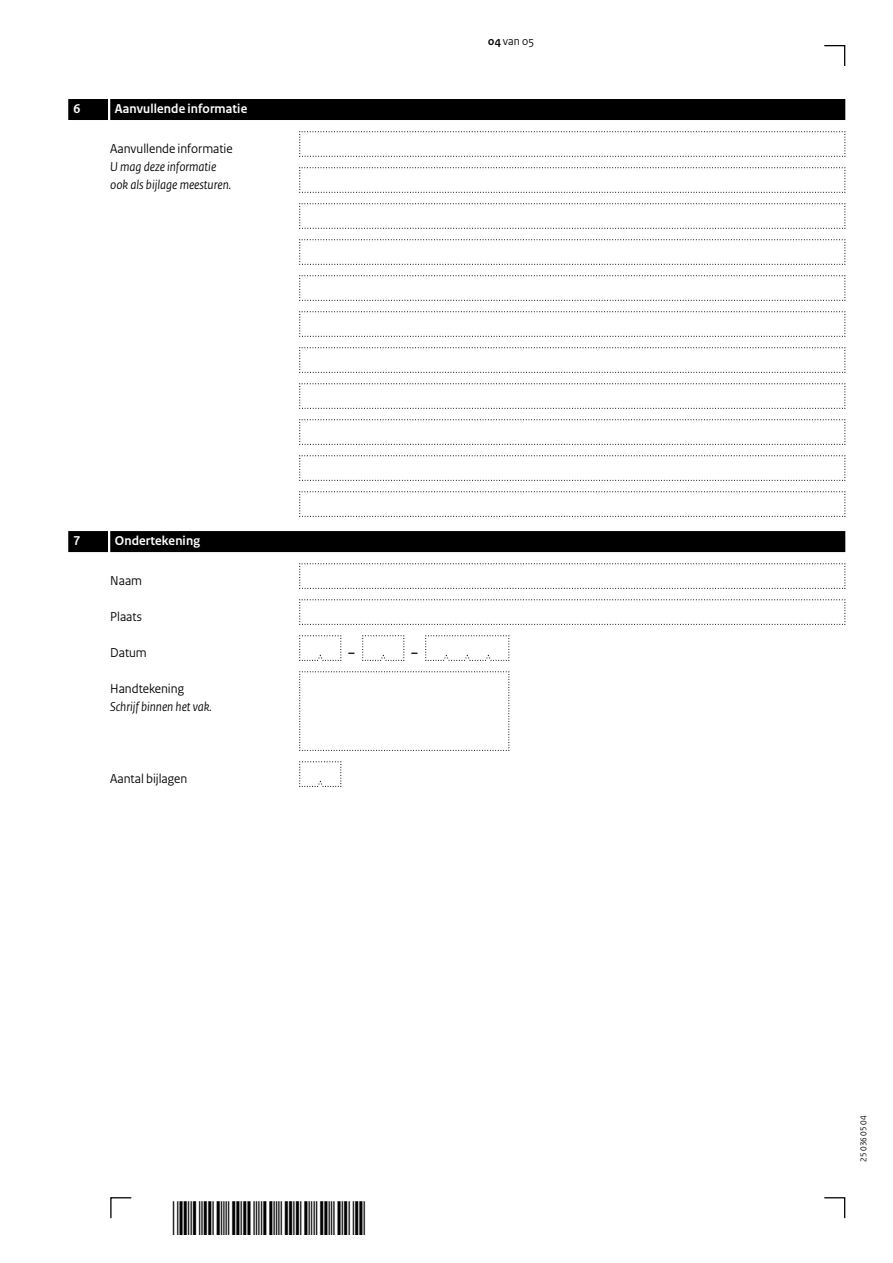
<style>
.page{position:relative;width:893px;height:1263px;background:#fff}
.page>*{position:absolute;margin:0;border:0;box-sizing:border-box;transform-origin:0 0}
.Vraag{font:italic 13.5px/18px "Rijksoverheid Sans Heading";color:#000}
.KOP_A_Nummer{font:700 13.5px "Rijksoverheid Sans Heading";letter-spacing:.01em;color:#fff}
.Vraag-2{font:13.5px "Rijksoverheid Sans Heading";color:#000}
.Vraag_Nummer{font:13.5px "Rijksoverheid Sans Heading";color:#000}
.t1{font:12px "Rijksoverheid Sans Heading";color:#000}
.t2{font:9px "Rijksoverheid Sans Heading";color:#000}
.s1{font-style:normal}
.s2{font-weight:700}
</style>
<div class="page">
<svg style="left:824px;top:45px;width:22px;height:21px"></svg>
<svg style="left:824px;top:1197px;width:22px;height:22px"></svg>
<svg style="left:110px;top:1197px;width:22px;height:22px"></svg>
<svg style="left:299px;top:131px;width:547px;height:26px"></svg>
<svg style="left:299px;top:167px;width:547px;height:26px"></svg>
<svg style="left:299px;top:203px;width:547px;height:26px"></svg>
<svg style="left:299px;top:239px;width:547px;height:26px"></svg>
<svg style="left:299px;top:275px;width:547px;height:26px"></svg>
<svg style="left:299px;top:311px;width:547px;height:26px"></svg>
<svg style="left:299px;top:347px;width:547px;height:26px"></svg>
<svg style="left:299px;top:383px;width:547px;height:26px"></svg>
<svg style="left:299px;top:419px;width:547px;height:26px"></svg>
<svg style="left:299px;top:455px;width:547px;height:26px"></svg>
<svg style="left:299px;top:491px;width:547px;height:26px"></svg>
<svg style="left:299px;top:563px;width:547px;height:26px"></svg>
<svg style="left:299px;top:599px;width:547px;height:26px"></svg>
<svg style="left:299px;top:635px;width:43px;height:26px"></svg>
<svg style="left:362px;top:635px;width:43px;height:26px"></svg>
<svg style="left:425px;top:635px;width:85px;height:26px"></svg>
<svg style="left:299px;top:671px;width:211px;height:80px"></svg>
<svg style="left:299px;top:761px;width:43px;height:26px"></svg>
<div style="left:110px;top:99px;width:735px;height:21px;background:#000"></div>
<div style="left:68px;top:99px;width:40px;height:21px;background:#000"></div>
<div style="left:110px;top:531px;width:735px;height:21px;background:#000"></div>
<div style="left:68px;top:531px;width:40px;height:21px;background:#000"></div>
<p class="KOP_A_Nummer" style="left:74px;top:101px;width:8px">6</p>
<p class="KOP_A_Nummer" style="left:115px;top:101px;width:134px">Aanvullende informatie</p>
<p class="Vraag-2" style="left:110px;top:141px;width:124px">Aanvullende informatie</p>
<p class="Vraag" style="left:110px;top:158px;width:122px">U mag deze informatie ook als bijlage meesturen.</p>
<p class="KOP_A_Nummer" style="left:74px;top:533px;width:8px">7</p>
<p class="KOP_A_Nummer" style="left:115px;top:533px;width:87px">Ondertekening</p>
<p class="Vraag_Nummer" style="left:110px;top:573px;width:33px">Naam</p>
<p class="Vraag_Nummer" style="left:110px;top:609px;width:33px">Plaats</p>
<p class="Vraag_Nummer" style="left:110px;top:645px;width:38px">Datum</p>
<p class="Vraag" style="left:110px;top:680px;width:103px"><span class="s1">Handtekening<br></span>Schrijf binnen het vak.</p>
<p class="Vraag-2" style="left:110px;top:771px;width:78px">Aantal bijlagen</p>
<p class="t1" style="left:488px;top:34px;width:47px"><span class="s2">04</span> van 05</p>
<p class="t2" style="left:858px;top:1161px;width:47px;rotate:-90deg">25 036 05 04</p>
</div>
